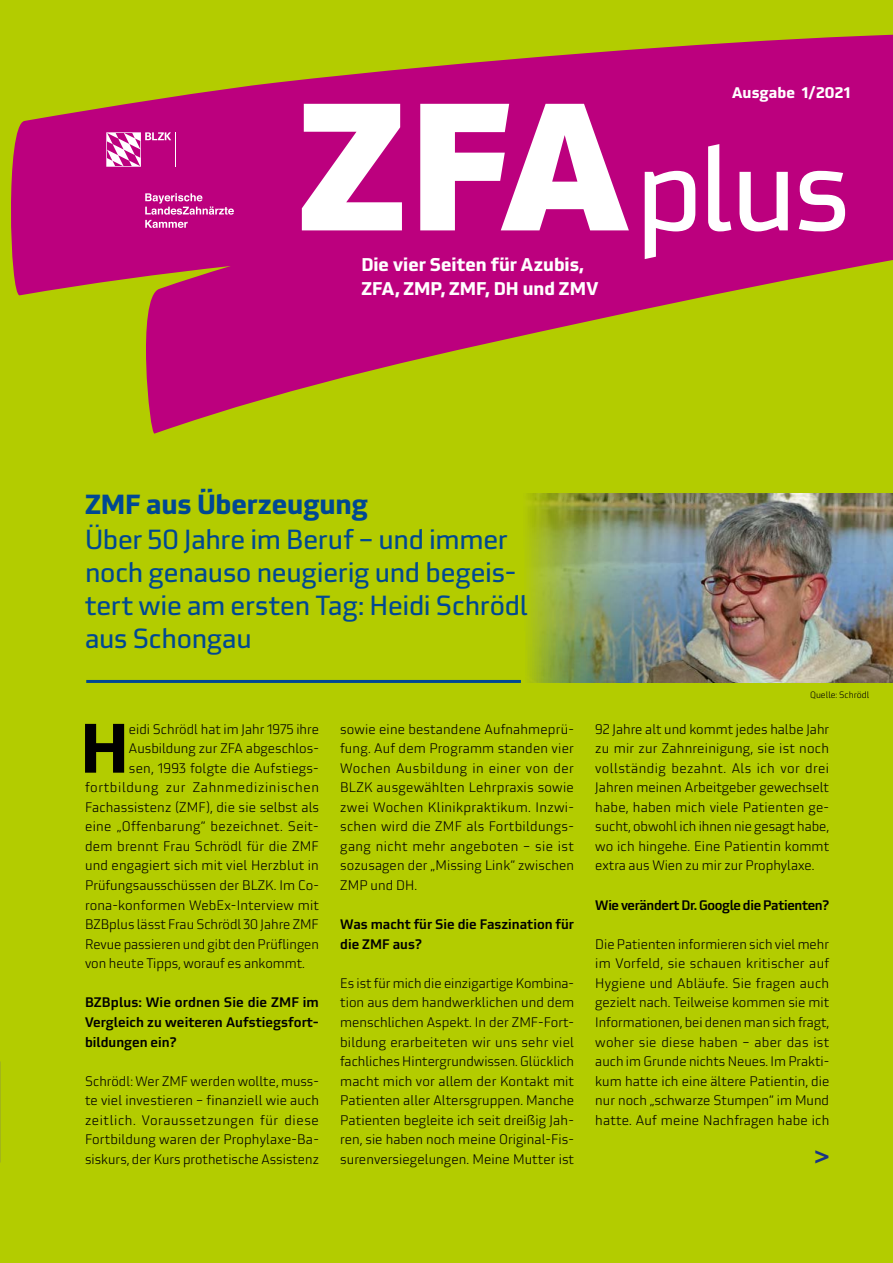
<style>
.page{position:relative;width:893px;height:1263px;background:#b3cc00}
.page>*{position:absolute;margin:0;border:0;box-sizing:border-box;transform-origin:0 0}
.t1{font:115.65px "Utility Pro";color:#fff}
.t2{font:700 68.1px "Utility Pro";color:#000}
.t3{font:700 30px "Freight Macro Pro";color:#1a3484}
.t4{font:27px/33px "Utility Pro";letter-spacing:-.01em;color:#004893}
.t5{font:700 27px "Utility Pro";letter-spacing:-.015em;color:#004893}
.t6{font:700 18px/24px "Utility Pro";letter-spacing:-.005em;color:#fff}
.t7{font:700 15px "Utility Pro";letter-spacing:.01em;color:#fff}
.t8{font:300 13.5px/19.5px "Utility Pro";letter-spacing:.005em;color:#000;text-align:justify}
.t9{font:500 13.5px/19.5px "Utility Pro";color:#000;text-align:justify}
.t10{font:500 13.5px "Utility Pro";letter-spacing:-.025em;color:#000}
.t11{font:300 13.5px "Utility Pro";letter-spacing:.025em;color:#000}
.t12{font:300 13.5px "Utility Pro";letter-spacing:.045em;color:#000}
.t13{font:300 9px "Utility Pro";color:#000}
.s1{font-weight:900;font-size:176.85px}
</style>
<div class="page">
<hr style="left:86px;top:680px;width:435px;height:3px;background:#004893">
<svg style="left:11px;top:34px;width:882px;height:400px;fill:#bc007e"></svg>
<hr style="left:175px;top:132px;width:1px;height:35px;background:#fff">
<svg style="left:106px;top:132px;width:65px;height:35px;background:#d254a8"></svg>
<svg style="left:145px;top:193px;width:89px;height:35px;background:#ca3699"></svg>
<img style="left:520px;top:493px;width:373px;height:190px">
<p class="t7" style="left:732px;top:80px;width:120px">Ausgabe 1/2021</p>
<h1 class="t1" style="left:298px;top:101px;width:554px"><span class="s1">ZFA</span>plus</h1>
<h3 class="t6" style="left:361px;top:251px;width:238px">Die vier Seiten für Azubis,<br>ZFA, ZMP, ZMF, DH und ZMV</h3>
<h3 class="t5" style="left:85px;top:481px;width:284px">ZMF aus Überzeugung</h3>
<h3 class="t4" style="left:85px;top:521px;width:444px">Über 50 Jahre im Beruf – und immer noch genauso neugierig und begeis&shy;tert wie am ersten Tag: Heidi Schrödl aus Schongau</h3>
<h2 class="t2" style="left:80px;top:691px;width:50px">H</h2>
<p class="t8" style="left:129px;top:718px;width:191px">eidi Schrödl hat im Jahr 1975 ihre</p>
<p class="t8" style="left:129px;top:738px;width:191px">Ausbildung zur ZFA abgeschlos-</p>
<p class="t8" style="left:129px;top:757px;width:191px">sen, 1993 folgte die Aufstiegs-</p>
<p class="t12" style="left:85px;top:778px;width:235px">fortbildung zur Zahnmedizinischen</p>
<p class="t8" style="left:85px;top:796px;width:236px">Fachassistenz (ZMF), die sie selbst als</p>
<p class="t11" style="left:85px;top:817px;width:235px">eine „Offenbarung“ bezeichnet. Seit-</p>
<p class="t8" style="left:85px;top:836px;width:235px">dem brennt Frau Schrödl für die ZMF</p>
<p class="t8" style="left:85px;top:855px;width:235px">und engagiert sich mit viel Herzblut in</p>
<p class="t8" style="left:85px;top:875px;width:235px">Prüfungsausschüssen der BLZK. Im Co-</p>
<p class="t8" style="left:85px;top:894px;width:235px">rona-konformen WebEx-Interview mit</p>
<p class="t8" style="left:85px;top:914px;width:235px">BZBplus lässt Frau Schrödl 30 Jahre ZMF</p>
<p class="t8" style="left:85px;top:933px;width:235px">Revue passieren und gibt den Prüflingen</p>
<p class="t8" style="left:85px;top:953px;width:221px">von heute Tipps, worauf es ankommt.</p>
<p class="t9" style="left:85px;top:991px;width:235px">BZBplus: Wie ordnen Sie die ZMF im Vergleich zu weiteren Aufstiegsfort&shy;bildungen ein?</p>
<p class="t8" style="left:85px;top:1070px;width:236px">Schrödl: Wer ZMF werden wollte, muss&shy;te viel investieren – finanziell wie auch zeitlich. Voraussetzungen für diese Fortbildung waren der Prophylaxe-Ba&shy;siskurs, der Kurs prothetische Assistenz</p>
<p class="t8" style="left:340px;top:718px;width:235px">sowie eine bestandene Aufnahmeprü&shy;fung. Auf dem Programm standen vier Wochen Ausbildung in einer von der BLZK ausgewählten Lehrpraxis sowie zwei Wochen Klinikpraktikum. Inzwi&shy;schen wird die ZMF als Fortbildungs&shy;gang nicht mehr angeboten – sie ist sozusagen der „Missing Link“ zwischen ZMP und DH.</p>
<p class="t9" style="left:340px;top:913px;width:235px">Was macht für Sie die Faszination für die ZMF aus?</p>
<p class="t8" style="left:340px;top:972px;width:235px">Es ist für mich die einzigartige Kombina&shy;tion aus dem handwerklichen und dem menschlichen Aspekt. In der ZMF-Fort&shy;bildung erarbeiteten wir uns sehr viel fachliches Hintergrundwissen. Glücklich macht mich vor allem der Kontakt mit Patienten aller Altersgruppen. Manche Patienten begleite ich seit dreißig Jah&shy;ren, sie haben noch meine Original-Fis&shy;surenversiegelungen. Meine Mutter ist</p>
<p class="t13" style="left:810px;top:688px;width:61px">Quelle: Schrödl</p>
<p class="t8" style="left:595px;top:718px;width:235px">92 Jahre alt und kommt jedes halbe Jahr zu mir zur Zahnreinigung, sie ist noch vollständig bezahnt. Als ich vor drei Jahren meinen Arbeitgeber gewechselt habe, haben mich viele Patienten ge&shy;sucht, obwohl ich ihnen nie gesagt habe, wo ich hingehe. Eine Patientin kommt extra aus Wien zu mir zur Prophylaxe.</p>
<p class="t10" style="left:595px;top:894px;width:235px">Wie verändert Dr. Google die Patienten?</p>
<p class="t8" style="left:595px;top:933px;width:235px">Die Patienten informieren sich viel mehr im Vorfeld, sie schauen kritischer auf Hygiene und Abläufe. Sie fragen auch gezielt nach. Teilweise kommen sie mit Informationen, bei denen man sich fragt, woher sie diese haben – aber das ist auch im Grunde nichts Neues. Im Prakti&shy;kum hatte ich eine ältere Patientin, die nur noch „schwarze Stumpen“ im Mund hatte. Auf meine Nachfragen habe ich</p>
<h3 class="t3" style="left:814px;top:1133px;width:17px">&gt;</h3>
</div>
